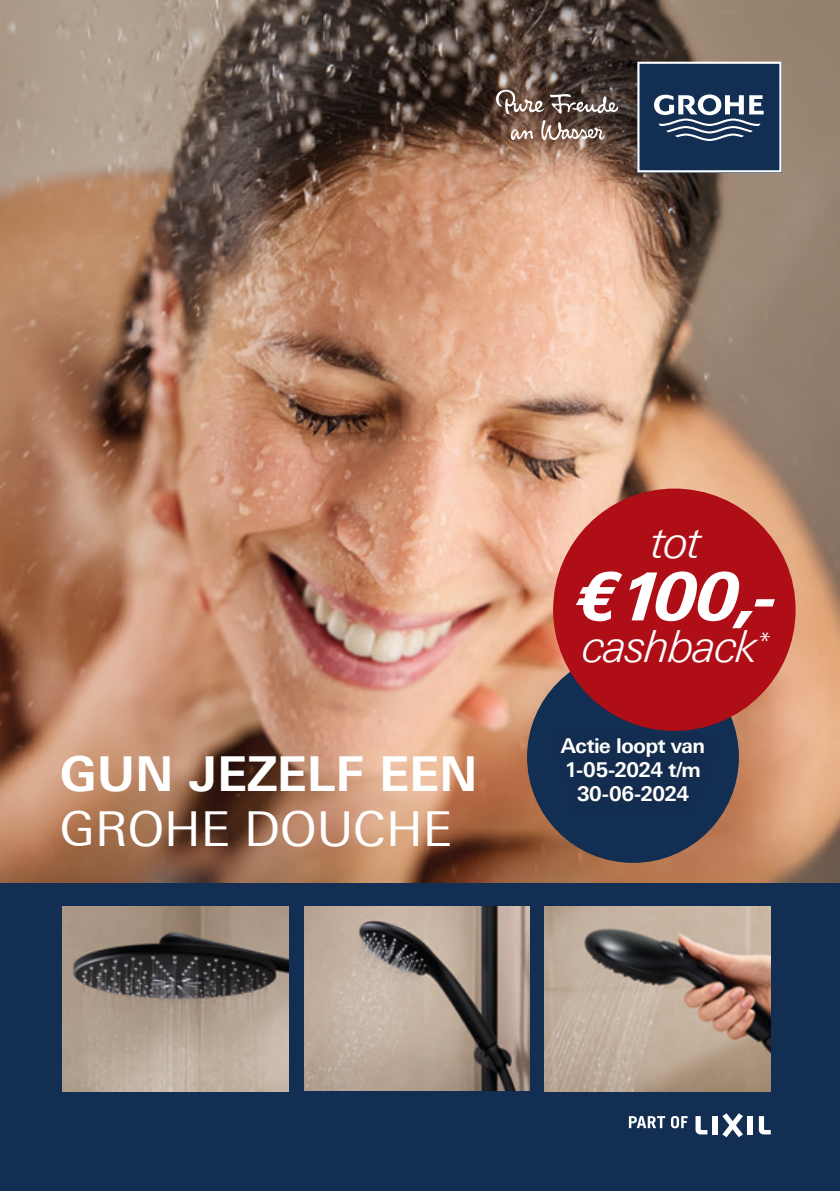
<style>
.page{position:relative;width:840px;height:1191px;background:#fff}
.page>*{position:absolute;margin:0;border:0;box-sizing:border-box;transform-origin:0 0}
.t1{font:66.4px "Linotype Univers 731 Heavy It";color:#fff}
.t2{font:700 48.2px "Linotype Univers 630";color:#fff}
.t3{font:48.2px "Linotype Univers 430";color:#fff}
.t4{font:44.4px "Linotype Univers 331 Light It";letter-spacing:-.02em;color:#fff}
.t5{font:700 20.4px/23.8px "Linotype Univers 630";letter-spacing:-.025em;color:#fff;text-align:center}
</style>
<div class="page">
<div style="left:0;top:0;width:839px;height:1191px;background:#132e53"></div>
<img style="left:0;top:0;width:839px;height:882px">
<svg style="left:637px;top:62px;width:144px;height:110px"></svg>
<svg style="left:495px;top:90px;width:123px;height:50px;background:#77645b"></svg>
<img style="left:544px;top:906px;width:226px;height:185px">
<img style="left:304px;top:906px;width:225px;height:184px">
<img style="left:62px;top:906px;width:226px;height:185px">
<svg style="left:695px;top:1116px;width:12px;height:18px"></svg>
<svg style="left:758px;top:1116px;width:12px;height:18px"></svg>
<div style="left:712px;top:1116px;width:5px;height:18px;background:#fff"></div>
<div style="left:747px;top:1116px;width:5px;height:18px;background:#fff"></div>
<svg style="left:722px;top:1113px;width:20px;height:24px"></svg>
<svg style="left:628px;top:1116px;width:36px;height:12px"></svg>
<svg style="left:671px;top:1116px;width:16px;height:12px"></svg>
<div style="left:526px;top:651px;width:212px;height:212px;background:#132e53;border-radius:50%"></div>
<div style="left:551px;top:728px;width:162px;height:83px;background:#132c4f"></div>
<div style="left:553px;top:488px;width:242px;height:243px;background:#af0e17;border-radius:50%"></div>
<h2 class="t2" style="left:60px;top:745px;width:419px">GUN JEZELF EEN</h2>
<h2 class="t3" style="left:60px;top:801px;width:393px">GROHE DOUCHE</h2>
<h3 class="t4" style="left:651px;top:516px;width:51px">tot</h3>
<h1 class="t1" style="left:574px;top:556px;width:204px">€ 100,-</h1>
<h3 class="t4" style="left:582px;top:620px;width:188px">cashback<sup>*</sup></h3>
<p class="t5" style="left:560px;top:733px;width:146px">Actie loopt van<br>1-05-2024 t/m<br>30-06-2024</p>
</div>
